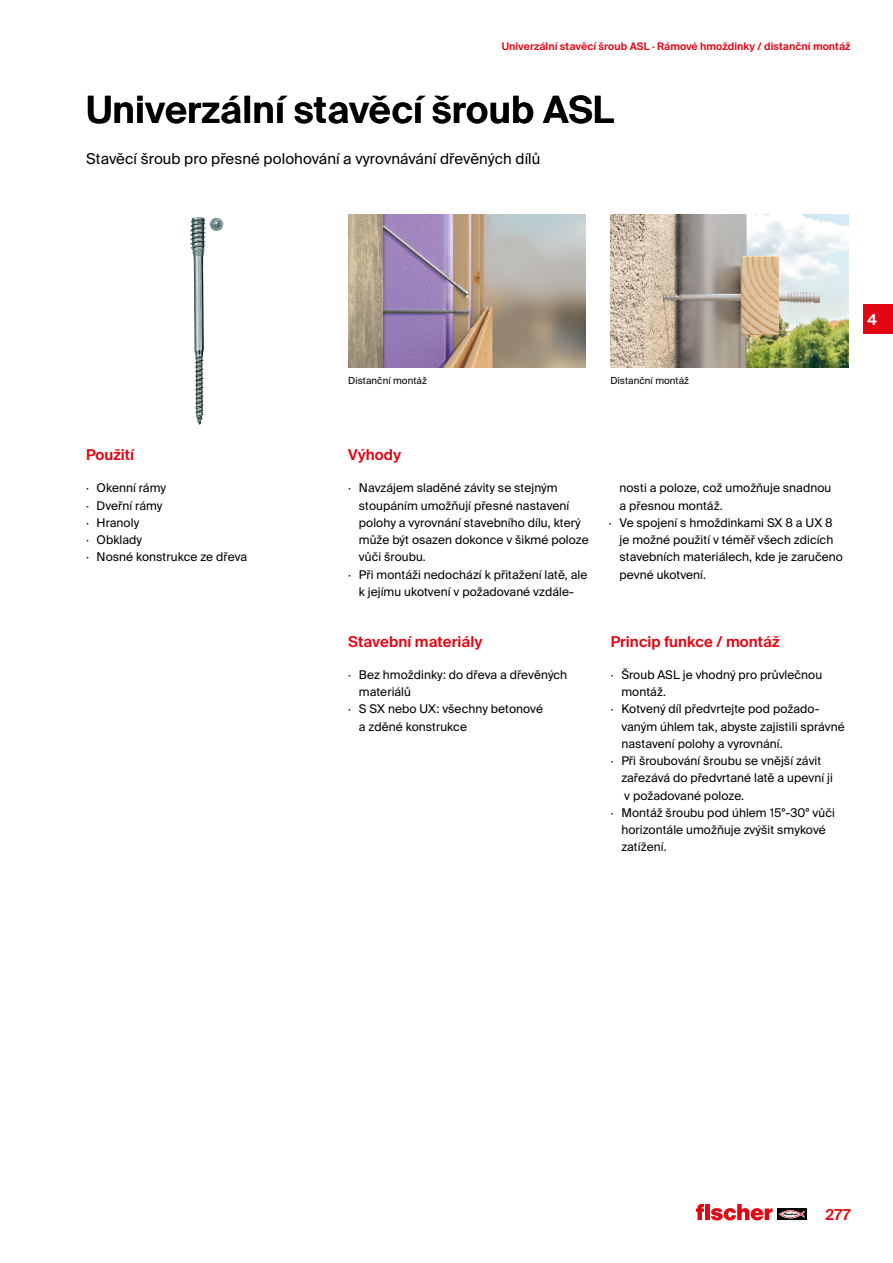
<style>
.page{position:relative;width:893px;height:1263px;background:#fff}
.page>*{position:absolute;margin:0;border:0;box-sizing:border-box;transform-origin:0 0}
.t1{font:600 37.5px "fischerstrong";letter-spacing:.005em;color:#000}
.t2{font:15px "fischerstrong";letter-spacing:.005em;color:#000}
.t3{font:600 15px "fischerstrong";letter-spacing:.005em;color:#e30613}
.t4{font:600 15px "fischerstrong";color:#fff}
.t5{font:12px/17.2px "fischerstrong";letter-spacing:.005em;color:#000}
.t6{font:600 10.5px "fischerstrong";letter-spacing:.005em;color:#e30613}
.t7{font:9.75px "fischerstrong";letter-spacing:.005em;color:#000}
</style>
<div class="page">
<div style="left:863px;top:304px;width:30px;height:30px;background:#e30613"></div>
<svg style="left:777px;top:1208px;width:29px;height:12px"></svg>
<svg style="left:779px;top:1210px;width:25px;height:8px"></svg>
<svg style="left:696px;top:1204px;width:77px;height:16px"></svg>
<img style="left:348px;top:215px;width:238px;height:153px">
<img style="left:190px;top:218px;width:14px;height:207px">
<img style="left:610px;top:215px;width:238px;height:153px">
<p class="t6" style="left:502px;top:41px;width:350px">Univerzální stavěcí šroub ASL · Rámové hmoždinky / distanční montáž</p>
<h1 class="t1" style="left:86px;top:88px;width:529px">Univerzální stavěcí šroub ASL</h1>
<p class="t2" style="left:86px;top:150px;width:456px">Stavěcí šroub pro přesné polohování a vyrovnávání dřevěných dílů</p>
<p class="t3" style="left:86px;top:446px;width:50px">Použití</p>
<p class="t5" style="left:86px;top:479px;width:163px">· Okenní rámy<br>· Dveřní rámy<br>· Hranoly<br>· Obklady<br>· Nosné konstrukce ze dřeva</p>
<p class="t7" style="left:348px;top:375px;width:80px">Distanční montáž</p>
<p class="t7" style="left:610px;top:375px;width:80px">Distanční montáž</p>
<p class="t4" style="left:867px;top:311px;width:11px">4</p>
<p class="t3" style="left:348px;top:446px;width:55px">Výhody</p>
<p class="t5" style="left:348px;top:479px;width:211px">· Navzájem sladěné závity se stejným</p>
<p class="t5" style="left:359px;top:497px;width:212px">stoupáním umožňují přesné nastavení</p>
<p class="t5" style="left:359px;top:514px;width:223px">polohy a vyrovnání stavebního dílu, který</p>
<p class="t5" style="left:359px;top:531px;width:231px">může být osazen dokonce v šikmé poloze</p>
<p class="t5" style="left:359px;top:548px;width:68px">vůči šroubu.</p>
<p class="t5" style="left:348px;top:566px;width:241px">· Při montáži nedochází k přitažení latě, ale</p>
<p class="t5" style="left:359px;top:583px;width:217px">k jejímu ukotvení v požadované vzdále-</p>
<p class="t3" style="left:348px;top:633px;width:136px">Stavební materiály</p>
<p class="t5" style="left:348px;top:666px;width:220px">· Bez hmoždinky: do dřeva a dřevěných</p>
<p class="t5" style="left:359px;top:683px;width:54px">materiálů</p>
<p class="t5" style="left:348px;top:701px;width:196px">· S SX nebo UX: všechny betonové</p>
<p class="t5" style="left:359px;top:718px;width:110px">a zděné konstrukce</p>
<p class="t5" style="left:619px;top:479px;width:213px">nosti a poloze, což umožňuje snadnou</p>
<p class="t5" style="left:619px;top:497px;width:105px">a přesnou montáž.</p>
<p class="t5" style="left:609px;top:514px;width:225px">· Ve spojení s hmoždinkami SX 8 a UX 8</p>
<p class="t5" style="left:619px;top:531px;width:215px">je možné použití v téměř všech zdicích</p>
<p class="t5" style="left:619px;top:548px;width:225px">stavebních materiálech, kde je zaručeno</p>
<p class="t5" style="left:619px;top:566px;width:88px">pevné ukotvení.</p>
<p class="t3" style="left:611px;top:633px;width:170px">Princip funkce / montáž</p>
<p class="t5" style="left:611px;top:666px;width:213px">· Šroub ASL je vhodný pro průvlečnou</p>
<p class="t5" style="left:621px;top:683px;width:46px">montáž.</p>
<p class="t5" style="left:611px;top:701px;width:210px">· Kotvený díl předvrtejte pod požado-</p>
<p class="t5" style="left:621px;top:718px;width:225px">vaným úhlem tak, abyste zajistili správné</p>
<p class="t5" style="left:621px;top:735px;width:163px">nastavení polohy a vyrovnání.</p>
<p class="t5" style="left:611px;top:752px;width:212px">· Při šroubování šroubu se vnější závit</p>
<p class="t5" style="left:621px;top:770px;width:213px">zařezává do předvrtané latě a upevní ji</p>
<p class="t5" style="left:624px;top:787px;width:121px">v požadované poloze.</p>
<p class="t5" style="left:611px;top:804px;width:226px">· Montáž šroubu pod úhlem 15°-30° vůči</p>
<p class="t5" style="left:621px;top:821px;width:206px">horizontále umožňuje zvýšit smykové</p>
<p class="t5" style="left:621px;top:839px;width:47px">zatížení.</p>
<p class="t3" style="left:825px;top:1206px;width:26px">277</p>
</div>
